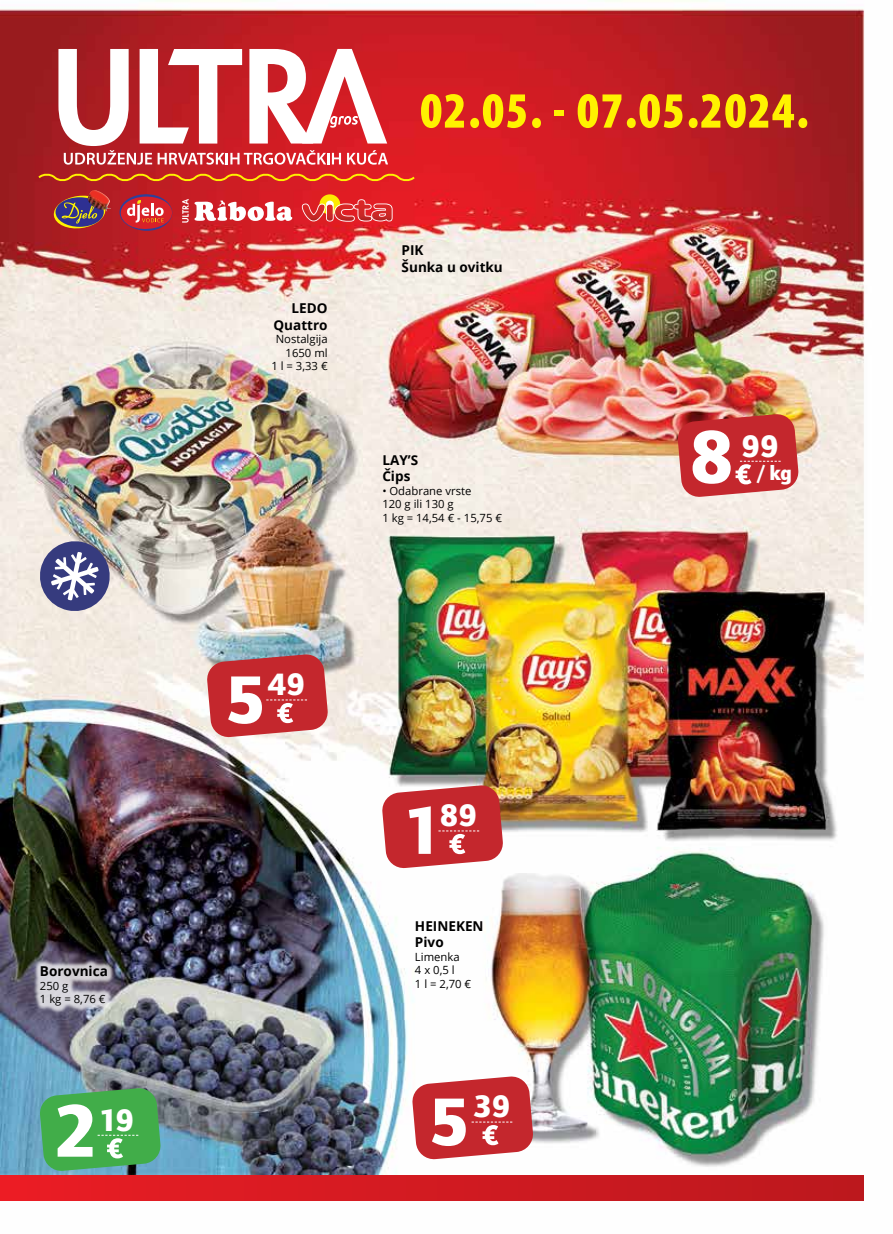
<style>
.page{position:relative;width:893px;height:1234px;background:#fff}
.page>*{position:absolute;margin:0;border:0;box-sizing:border-box;transform-origin:0 0}
.t1{font:700 76.5px "Foundry Journal";color:#fff}
.t2{font:900 condensed 51px "Myriad Pro";letter-spacing:.025em;color:#fff200}
.t3{font:700 31.95px "Foundry Journal";color:#fff}
.t4{font:700 21px "Foundry Journal";color:#fff}
.t5{font:700 13.5px/16.2px "Open Sans";color:#000}
.t6{font:11.25px/13.5px "Open Sans";color:#000}
.s1{font-size:69.45px}
</style>
<div class="page">
<img style="left:0;top:0;width:865px;height:1201px">
<div style="left:0;top:1174px;width:863px;height:26px;background:linear-gradient(to right,#ea1d24,#bb181e)"></div>
<svg style="left:382px;top:784px;width:122px;height:84px;background:#cc4a4d"></svg>
<svg style="left:37px;top:538px;width:76px;height:76px;background:#8c8dac"></svg>
<svg style="left:206px;top:653px;width:122px;height:84px;background:#c5464c"></svg>
<svg style="left:412px;top:1075px;width:122px;height:84px"></svg>
<svg style="left:36px;top:171px;width:381px;height:13px;background:#d13f1d"></svg>
<svg style="left:58px;top:49px;width:330px;height:116px"></svg>
<svg style="left:53px;top:190px;width:58px;height:40px;background:#88434a"></svg>
<div style="left:319px;top:194px;width:21px;height:20px;background:#fde900;border-radius:50%"></div>
<svg style="left:302px;top:199px;width:91px;height:23px;background:#df5248"></svg>
<svg style="left:182px;top:199px;width:110px;height:23px"></svg>
<svg style="left:119px;top:193px;width:53px;height:38px;background:#c63e49"></svg>
<svg style="left:677px;top:413px;width:122px;height:84px;background:#c84041"></svg>
<svg style="left:39px;top:1087px;width:122px;height:84px;background:#4bab5d"></svg>
<div style="left:33px;top:958px;width:82px;height:55px;background:#fff;opacity:.75"></div>
<p class="t5" style="left:40px;top:962px;width:69px">Borovnica</p>
<p class="t6" style="left:40px;top:978px;width:67px">250 g<br>1 kg = 8,76 €</p>
<h1 class="t1" style="left:53px;top:1085px;width:46px">2</h1>
<h3 class="t3" style="left:99px;top:1100px;width:37px">19</h3>
<p class="t5" style="left:273px;top:300px;width:56px;text-align:right">LEDO<br>Quattro</p>
<p class="t6" style="left:271px;top:332px;width:58px;text-align:right">Nostalgija<br>1650 ml<br>1 l = 3,33 €</p>
<h2 class="t2" style="left:420px;top:82px;width:390px">02.05. - 07.05.2024.</h2>
<p class="t5" style="left:402px;top:242px;width:103px">PIK<br>Šunka u ovitku</p>
<p class="t5" style="left:382px;top:451px;width:37px">LAY’S<br>Čips</p>
<p class="t6" style="left:382px;top:483px;width:121px">• Odabrane vrste<br>120 g ili 130 g<br>1 kg = 14,54 € - 15,75 €</p>
<h1 class="t1" style="left:689px;top:411px;width:46px">8</h1>
<h3 class="t3" style="left:741px;top:426px;width:39px">99</h3>
<h3 class="t4" style="left:756px;top:460px;width:37px">/kg</h3>
<h3 class="t3" style="left:225px;top:665px;width:82px"><span class="s1">5</span>49</h3>
<h3 class="t3" style="left:403px;top:796px;width:76px"><span class="s1">1</span>89</h3>
<p class="t5" style="left:415px;top:917px;width:70px">HEINEKEN<br>Pivo</p>
<p class="t6" style="left:415px;top:949px;width:58px">Limenka<br>4 x 0,5 l<br>1 l = 2,70 €</p>
<h3 class="t3" style="left:429px;top:1087px;width:83px"><span class="s1">5</span>39</h3>
</div>
